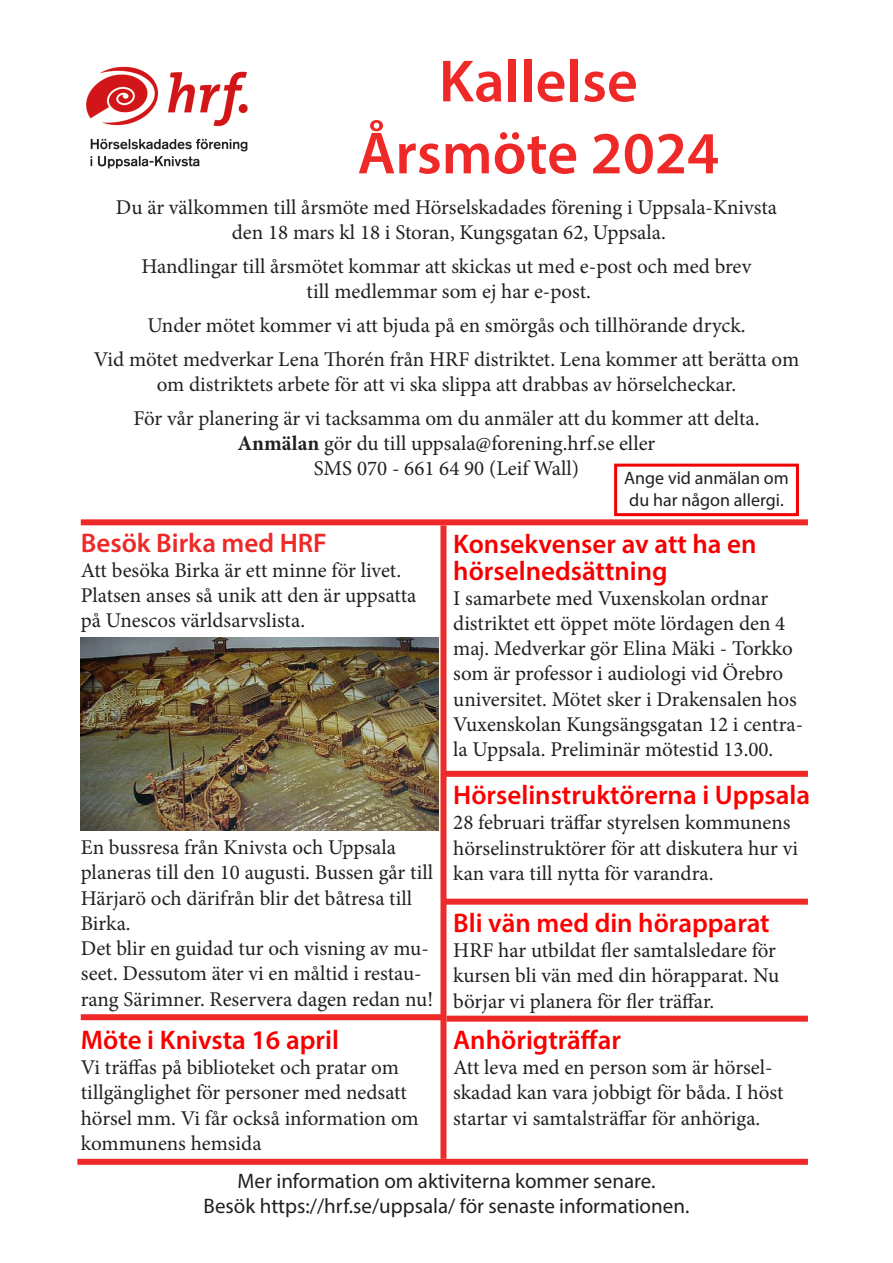
<style>
.page{position:relative;width:893px;height:1263px;background:#fff}
.page>*{position:absolute;margin:0;border:0;box-sizing:border-box;transform-origin:0 0}
.t1{font:600 60px/72px "Myriad Pro";color:#ee2927;text-align:center}
.t2{font:600 27px "Myriad Pro";color:#fa0000}
.t3{font:600 27px/27px "Myriad Pro";color:#f50000}
.t4{font:600 27px "Myriad Pro";color:#fd0000}
.t5{font:600 27px "Myriad Pro";color:#f80000}
.t6{font:600 27px "Myriad Pro";color:#ee2928}
.t7{font:21px/25.2px "Minion Pro";color:#231f20}
.t8{font:21px "Myriad Pro";color:#231f20}
.t9{font:18px/21.6px "Myriad Pro";color:#231f20}
.s1{font-weight:700}
</style>
<div class="page">
<img style="left:86px;top:66px;width:162px;height:103px">
<div style="left:81px;top:519px;width:727px;height:6px;background:#ee2927"></div>
<div style="left:444px;top:899px;width:364px;height:6px;background:#ee2927"></div>
<div style="left:446px;top:1016px;width:362px;height:6px;background:#ee2927"></div>
<div style="left:77px;top:1159px;width:731px;height:6px;background:#ee2927"></div>
<div style="left:442px;top:771px;width:366px;height:6px;background:#ee2927"></div>
<div style="left:81px;top:1014px;width:361px;height:6px;background:#ee2927"></div>
<div style="left:440px;top:525px;width:6px;height:634px;background:#ec2b2b"></div>
<img style="left:81px;top:637px;width:357px;height:193px">
<div style="left:614px;top:464px;width:185px;height:52px;border:3px solid #f30000"></div>
<p class="t1" style="left:358px;top:44px;width:363px">Kallelse<br>Årsmöte 2024</p>
<p class="t7" style="left:116px;top:195px;width:663px;text-align:center">Du är välkommen till årsmöte med Hörselskadades förening i Uppsala-Knivsta den 18 mars kl 18 i Storan, Kungsgatan 62, Uppsala.</p>
<p class="t7" style="left:142px;top:254px;width:611px;text-align:center">Handlingar till årsmötet kommar att skickas ut med e-post och med brev till medlemmar som ej har e-post.</p>
<p class="t7" style="left:147px;top:313px;width:600px">Under mötet kommer vi att bjuda på en smörgås och tillhörande dryck.</p>
<p class="t7" style="left:94px;top:347px;width:707px;text-align:center">Vid mötet medverkar Lena Thorén från HRF distriktet. Lena kommer att berätta om om distriktets arbete för att vi ska slippa att drabbas av hörselcheckar.</p>
<p class="t7" style="left:133px;top:405px;width:628px;text-align:center">För vår planering är vi tacksamma om du anmäler att du kommer att delta.<br><span class="s1">Anmälan</span> gör du till uppsala@forening.hrf.se eller<br>SMS 070 - 661 64 90 (Leif Wall)</p>
<p class="t9" style="left:624px;top:467px;width:166px">Ange vid anmälan om du har någon allergi.</p>
<p class="t6" style="left:81px;top:525px;width:248px">Besök Birka med HRF</p>
<p class="t7" style="left:81px;top:558px;width:337px">Att besöka Birka är ett minne för livet.<br>Platsen anses så unik att den är uppsatta på Unescos världsarvslista.</p>
<p class="t7" style="left:81px;top:835px;width:354px">En bussresa från Knivsta och Uppsala planeras till den 10 augusti. Bussen går till<br>Härjarö och därifrån blir det båtresa till<br>Birka.</p>
<p class="t7" style="left:81px;top:936px;width:354px">Det blir en guidad tur och visning av mu&shy;seet. Dessutom äter vi en måltid i restau&shy;rang Särimner. Reservera dagen redan nu!</p>
<p class="t5" style="left:81px;top:1023px;width:260px">Möte i Knivsta 16 april</p>
<p class="t7" style="left:81px;top:1055px;width:339px">Vi träffas på biblioteket och pratar om tillgänglighet för personer med nedsatt hörsel mm. Vi får också information om kommunens hemsida</p>
<p class="t3" style="left:453px;top:529px;width:305px">Konsekvenser av att ha en hörselnedsättning</p>
<p class="t7" style="left:453px;top:586px;width:351px">I samarbete med Vuxenskolan ordnar distriktet ett öppet möte lördagen den 4 maj. Medverkar gör Elina Mäki - Torkko som är professor i audiologi vid Örebro universitet. Mötet sker i Drakensalen hos Vuxenskolan Kungsängsgatan 12 i centra&shy;la Uppsala. Preliminär mötestid 13.00.</p>
<p class="t2" style="left:453px;top:778px;width:358px">Hörselinstruktörerna i Uppsala</p>
<p class="t7" style="left:453px;top:810px;width:346px">28 februari träffar styrelsen kommunens hörselinstruktörer för att diskutera hur vi kan vara till nytta för varandra.</p>
<p class="t4" style="left:453px;top:906px;width:318px">Bli vän med din hörapparat</p>
<p class="t7" style="left:453px;top:938px;width:327px">HRF har utbildat fler samtalsledare för kursen bli vän med din hörapparat. Nu börjar vi planera för fler träffar.</p>
<p class="t2" style="left:453px;top:1023px;width:169px">Anhörigträffar</p>
<p class="t7" style="left:453px;top:1055px;width:332px">Att leva med en person som är hörsel&shy;skadad kan vara jobbigt för båda. I höst startar vi samtalsträffar för anhöriga.</p>
<p class="t8" style="left:238px;top:1168px;width:419px">Mer information om aktiviterna kommer senare.</p>
<p class="t8" style="left:204px;top:1193px;width:487px">Besök https://hrf.se/uppsala/ för senaste informationen.</p>
</div>
